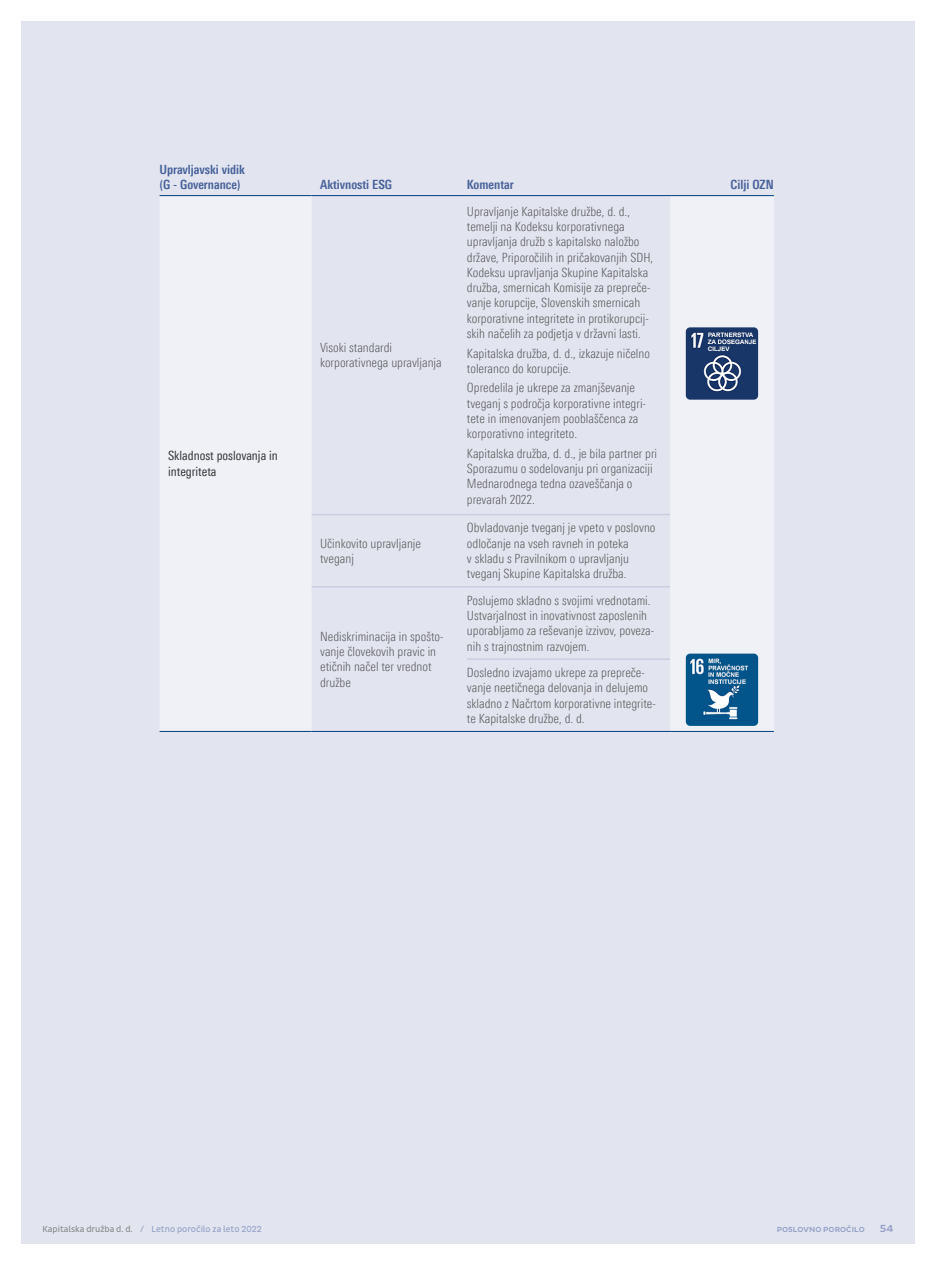
<style>
.page{position:relative;width:936px;height:1263px;background:#fff}
.page>*{position:absolute;margin:0;border:0;box-sizing:border-box;transform-origin:0 0}
.t1{font:300 12.75px/15.3px "Linotype Univers 320 Cn";color:#5d5d60}
.t2{font:700 12.75px/15.3px "Linotype Univers 620 Cn";color:#48639b}
.t3{font:12.75px/15.3px "Linotype Univers 420 Cn";color:#383839}
.t4{font:500 10.5px "Pluto Sans";color:#94a0c6}
.t5{font:9px "Pluto Sans Cond";color:#94a0c6}
.t6{font:500 7.5px "Pluto Sans";letter-spacing:.015em;color:#94a0c6}
.s1{color:#8a8c8e}
</style>
<div class="page">
<div style="left:21px;top:21px;width:893px;height:1223px;background:#e2e4ef"></div>
<svg style="left:160px;top:196px;width:613px;height:535px"></svg>
<hr style="left:159px;top:195px;width:152px;height:1px;background:#003e7e">
<hr style="left:311px;top:195px;width:156px;height:1px;background:#003e7e">
<hr style="left:467px;top:195px;width:203px;height:1px;background:#003e7e">
<hr style="left:670px;top:195px;width:103px;height:1px;background:#003e7e">
<hr style="left:159px;top:731px;width:152px;height:1px;background:#003e7e">
<hr style="left:670px;top:731px;width:103px;height:1px;background:#003e7e">
<hr style="left:311px;top:731px;width:156px;height:1px;background:#003e7e">
<hr style="left:467px;top:731px;width:203px;height:1px;background:#003e7e">
<hr style="left:467px;top:658px;width:203px;height:2px;background:#c9cee2">
<hr style="left:311px;top:514px;width:156px;height:1px;background:#c9cee2">
<hr style="left:467px;top:514px;width:203px;height:1px;background:#c9cee2">
<hr style="left:311px;top:586px;width:156px;height:2px;background:#c9cee2">
<hr style="left:467px;top:586px;width:203px;height:2px;background:#c9cee2">
<img style="left:685px;top:327px;width:73px;height:73px">
<img style="left:685px;top:654px;width:73px;height:72px">
<p class="t2" style="left:159px;top:162px;width:87px">Upravljavski vidik (G - Governance)</p>
<p class="t3" style="left:168px;top:448px;width:111px">Skladnost poslovanja in integriteta</p>
<p class="t2" style="left:320px;top:177px;width:73px">Aktivnosti ESG</p>
<p class="t2" style="left:467px;top:177px;width:48px">Komentar</p>
<p class="t2" style="left:730px;top:177px;width:45px">Cilji OZN</p>
<p class="t1" style="left:320px;top:340px;width:123px">Visoki standardi korporativnega upravljanja</p>
<p class="t1" style="left:320px;top:535px;width:102px">Učinkovito upravljanje tveganj</p>
<p class="t1" style="left:320px;top:629px;width:125px">Nediskriminacija in spošto&shy;vanje človekovih pravic in etičnih načel ter vrednot družbe</p>
<p class="t1" style="left:467px;top:203px;width:188px">Upravljanje Kapitalske družbe, d. d., temelji na Kodeksu korporativnega upravljanja družb s kapitalsko naložbo države, Priporočilih in pričakovanjih SDH, Kodeksu upravljanja Skupine Kapitalska družba, smernicah Komisije za prepreče&shy;vanje korupcije, Slovenskih smernicah korporativne integritete in protikorupcij&shy;skih načelih za podjetja v državni lasti.</p>
<p class="t1" style="left:467px;top:345px;width:185px">Kapitalska družba, d. d., izkazuje ničelno toleranco do korupcije.</p>
<p class="t1" style="left:467px;top:380px;width:180px">Opredelila je ukrepe za zmanjševanje tveganj s področja korporativne integri&shy;tete in imenovanjem pooblaščenca za korporativno integriteto.</p>
<p class="t1" style="left:467px;top:446px;width:192px">Kapitalska družba, d. d., je bila partner pri Sporazumu o sodelovanju pri organizaciji Mednarodnega tedna ozaveščanja o prevarah 2022.</p>
<p class="t1" style="left:467px;top:520px;width:190px">Obvladovanje tveganj je vpeto v poslovno odločanje na vseh ravneh in poteka<br>v skladu s Pravilnikom o upravljanju tveganj Skupine Kapitalska družba.</p>
<p class="t1" style="left:467px;top:592px;width:189px">Poslujemo skladno s svojimi vrednotami.<br>Ustvarjalnost in inovativnost zaposlenih uporabljamo za reševanje izzivov, poveza&shy;nih s trajnostnim razvojem.</p>
<p class="t1" style="left:467px;top:665px;width:190px">Dosledno izvajamo ukrepe za prepreče&shy;vanje neetičnega delovanja in delujemo skladno z Načrtom korporativne integrite&shy;te Kapitalske družbe, d. d.</p>
<p class="t5" style="left:43px;top:1224px;width:221px"><span class="s1">Kapitalska družba d. d.</span> / Letno poročilo za leto 2022</p>
<p class="t6" style="left:776px;top:1226px;width:90px">POSLOVNO POROČILO</p>
<p class="t4" style="left:879px;top:1223px;width:15px">54</p>
</div>
